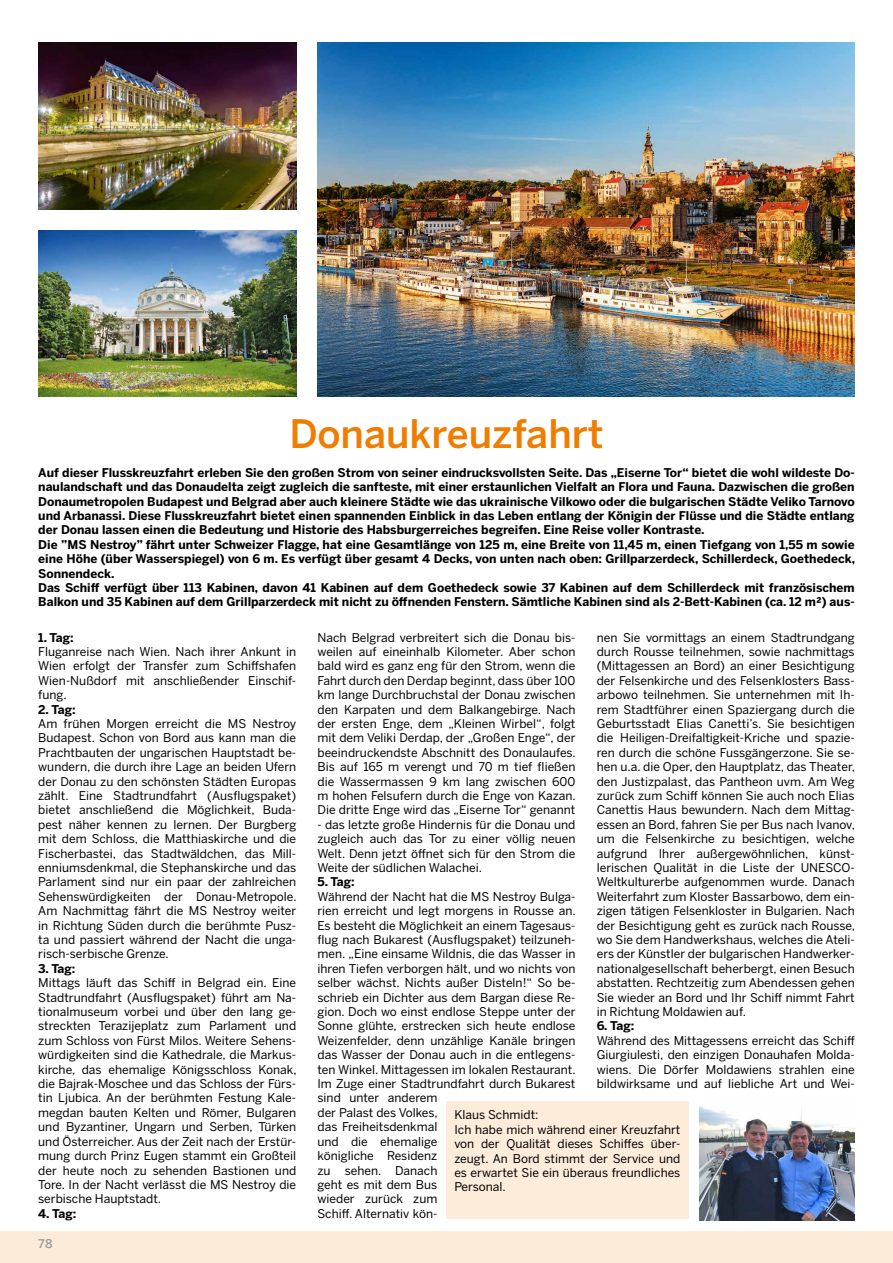
<style>
.page{position:relative;width:893px;height:1263px;background:#fff}
.page>*{position:absolute;margin:0;border:0;box-sizing:border-box;transform-origin:0 0}
.t1{font:500 39px "Benton Sans";color:#ef7d00}
.t2{font:12px/14.4px "Benton Sans";color:#000;text-align:justify}
.t3{font:700 12px/14.4px "Benton Sans";color:#000}
.t4{font:500 12px "Benton Sans";color:#9d9d9c}
</style>
<div class="page">
<div style="left:0;top:1231px;width:893px;height:32px;background:#fcebd9"></div>
<hr style="left:892px;top:1231px;width:1px;height:32px;background:#ef7d00">
<div style="left:446px;top:1101px;width:243px;height:118px;background:#feecdb"></div>
<img style="left:317px;top:43px;width:538px;height:354px">
<img style="left:38px;top:43px;width:258px;height:166px">
<img style="left:38px;top:230px;width:258px;height:167px">
<img style="left:700px;top:1106px;width:155px;height:114px">
<h1 class="t1" style="left:289px;top:409px;width:316px">Donaukreuzfahrt</h1>
<p class="t3" style="left:38px;top:465px;width:818px">Auf dieser Flusskreuzfahrt erleben Sie den großen Strom von seiner eindrucksvollsten Seite. Das „Eiserne Tor“ bietet die wohl wildeste Do&shy;naulandschaft und das Donaudelta zeigt zugleich die sanfteste, mit einer erstaunlichen Vielfalt an Flora und Fauna. Dazwischen die großen Donaumetropolen Budapest und Belgrad aber auch kleinere Städte wie das ukrainische Vilkowo oder die bulgarischen Städte Veliko Tarnovo und Arbanassi. Diese Flusskreuzfahrt bietet einen spannenden Einblick in das Leben entlang der Königin der Flüsse und die Städte entlang der Donau lassen einen die Bedeutung und Historie des Habsburgerreiches begreifen. Eine Reise voller Kontraste.<br>Die ”MS Nestroy” fährt unter Schweizer Flagge, hat eine Gesamtlänge von 125 m, eine Breite von 11,45 m, einen Tiefgang von 1,55 m sowie eine Höhe (über Wasserspiegel) von 6 m. Es verfügt über gesamt 4 Decks, von unten nach oben: Grillparzerdeck, Schillerdeck, Goethedeck, Sonnendeck.<br>Das Schiff verfügt über 113 Kabinen, davon 41 Kabinen auf dem Goethedeck sowie 37 Kabinen auf dem Schillerdeck mit französischem Balkon und 35 Kabinen auf dem Grillparzerdeck mit nicht zu öffnenden Fenstern. Sämtliche Kabinen sind als 2-Bett-Kabinen (ca. 12 m²) aus-</p>
<p class="t3" style="left:38px;top:630px;width:37px">1. Tag:</p>
<p class="t2" style="left:38px;top:644px;width:259px">Fluganreise nach Wien. Nach ihrer Ankunt in Wien erfolgt der Transfer zum Schiffshafen Wien-Nußdorf mit anschließender Einschif&shy;fung.</p>
<p class="t3" style="left:38px;top:702px;width:39px">2. Tag:</p>
<p class="t2" style="left:38px;top:716px;width:260px">Am frühen Morgen erreicht die MS Nestroy Budapest. Schon von Bord aus kann man die Prachtbauten der ungarischen Hauptstadt be&shy;wundern, die durch ihre Lage an beiden Ufern der Donau zu den schönsten Städten Europas zählt. Eine Stadtrundfahrt (Ausflugspaket) bietet anschließend die Möglichkeit, Buda&shy;pest näher kennen zu lernen. Der Burgberg mit dem Schloss, die Matthiaskirche und die Fischerbastei, das Stadtwäldchen, das Mill&shy;enniumsdenkmal, die Stephanskirche und das Parlament sind nur ein paar der zahlreichen Sehenswürdigkeiten der Donau-Metropole.<br>Am Nachmittag fährt die MS Nestroy weiter in Richtung Süden durch die berühmte Pusz&shy;ta und passiert während der Nacht die unga&shy;risch-serbische Grenze.</p>
<p class="t3" style="left:38px;top:961px;width:39px">3. Tag:</p>
<p class="t2" style="left:38px;top:976px;width:260px">Mittags läuft das Schiff in Belgrad ein. Eine Stadtrundfahrt (Ausflugspaket) führt am Na&shy;tionalmuseum vorbei und über den lang ge&shy;streckten Terazijeplatz zum Parlament und zum Schloss von Fürst Milos. Weitere Sehens&shy;würdigkeiten sind die Kathedrale, die Markus&shy;kirche, das ehemalige Königsschloss Konak, die Bajrak-Moschee und das Schloss der Fürs&shy;tin Ljubica. An der berühmten Festung Kale&shy;megdan bauten Kelten und Römer, Bulgaren und Byzantiner, Ungarn und Serben, Türken und Österreicher. Aus der Zeit nach der Erstür&shy;mung durch Prinz Eugen stammt ein Großteil der heute noch zu sehenden Bastionen und Tore. In der Nacht verlässt die MS Nestroy die serbische Hauptstadt.</p>
<p class="t3" style="left:38px;top:1206px;width:40px">4. Tag:</p>
<p class="t4" style="left:38px;top:1236px;width:16px">78</p>
<p class="t2" style="left:597px;top:630px;width:260px">nen Sie vormittags an einem Stadtrundgang durch Rousse teilnehmen, sowie nachmittags (Mittagessen an Bord) an einer Besichtigung der Felsenkirche und des Felsenklosters Bass&shy;arbowo teilnehmen. Sie unternehmen mit Ih&shy;rem Stadtführer einen Spaziergang durch die Geburtsstadt Elias Canetti’s. Sie besichtigen die Heiligen-Dreifaltigkeit-Kriche und spazie&shy;ren durch die schöne Fussgängerzone. Sie se&shy;hen u.a. die Oper, den Hauptplatz, das Theater, den Justizpalast, das Pantheon uvm. Am Weg zurück zum Schiff können Sie auch noch Elias Canettis Haus bewundern. Nach dem Mittag&shy;essen an Bord, fahren Sie per Bus nach Ivanov, um die Felsenkirche zu besichtigen, welche aufgrund Ihrer außergewöhnlichen, künst&shy;lerischen Qualität in die Liste der UNESCO-Weltkulturerbe aufgenommen wurde. Danach Weiterfahrt zum Kloster Bassarbowo, dem ein&shy;zigen tätigen Felsenkloster in Bulgarien. Nach der Besichtigung geht es zurück nach Rousse, wo Sie dem Handwerkshaus, welches die Ateli&shy;ers der Künstler der bulgarischen Handwerker&shy;nationalgesellschaft beherbergt, einen Besuch abstatten. Rechtzeitig zum Abendessen gehen Sie wieder an Bord und Ihr Schiff nimmt Fahrt in Richtung Moldawien auf.</p>
<p class="t3" style="left:597px;top:1019px;width:39px">6. Tag:</p>
<p class="t2" style="left:597px;top:1033px;width:259px">Während des Mittagessens erreicht das Schiff Giurgiulesti, den einzigen Donauhafen Molda&shy;wiens. Die Dörfer Moldawiens strahlen eine bildwirksame und auf liebliche Art und Wei-</p>
<p class="t2" style="left:317px;top:630px;width:260px">Nach Belgrad verbreitert sich die Donau bis&shy;weilen auf eineinhalb Kilometer. Aber schon bald wird es ganz eng für den Strom, wenn die Fahrt durch den Derdap beginnt, dass über 100 km lange Durchbruchstal der Donau zwischen den Karpaten und dem Balkangebirge. Nach der ersten Enge, dem „Kleinen Wirbel“, folgt mit dem Veliki Derdap, der „Großen Enge“, der beeindruckendste Abschnitt des Donaulaufes.<br>Bis auf 165 m verengt und 70 m tief fließen die Wassermassen 9 km lang zwischen 600 m hohen Felsufern durch die Enge von Kazan.<br>Die dritte Enge wird das „Eiserne Tor“ genannt</p>
<p class="t2" style="left:317px;top:817px;width:259px">- das letzte große Hindernis für die Donau und zugleich auch das Tor zu einer völlig neuen Welt. Denn jetzt öffnet sich für den Strom die Weite der südlichen Walachei.</p>
<p class="t3" style="left:317px;top:875px;width:39px">5. Tag:</p>
<p class="t2" style="left:317px;top:889px;width:260px;text-align:left">Während der Nacht hat die MS Nestroy Bulga&shy;rien erreicht und legt morgens in Rousse an.<br>Es besteht die Möglichkeit an einem Tagesaus&shy;flug nach Bukarest (Ausflugspaket) teilzuneh&shy;men. „Eine einsame Wildnis, die das Wasser in ihren Tiefen verborgen hält, und wo nichts von selber wächst. Nichts außer Disteln!“ So be&shy;schrieb ein Dichter aus dem Bargan diese Re&shy;gion. Doch wo einst endlose Steppe unter der Sonne glühte, erstrecken sich heute endlose Weizenfelder, denn unzählige Kanäle bringen das Wasser der Donau auch in die entlegens&shy;ten Winkel. Mittagessen im lokalen Restaurant.<br>Im Zuge einer Stadtrundfahrt durch Bukarest sind unter anderem<br>der Palast des Volkes,<br>das Freiheitsdenkmal<br>und die ehemalige<br>königliche Residenz<br>zu sehen. Danach<br>geht es mit dem Bus<br>wieder zurück zum<br>Schiff. Alternativ kön-</p>
<p class="t2" style="left:454px;top:1108px;width:227px;text-align:left">Klaus Schmidt:<br>Ich habe mich während einer Kreuzfahrt von der Qualität dieses Schiffes über&shy;zeugt. An Bord stimmt der Service und es erwartet Sie ein überaus freundliches<br>Personal.</p>
</div>
